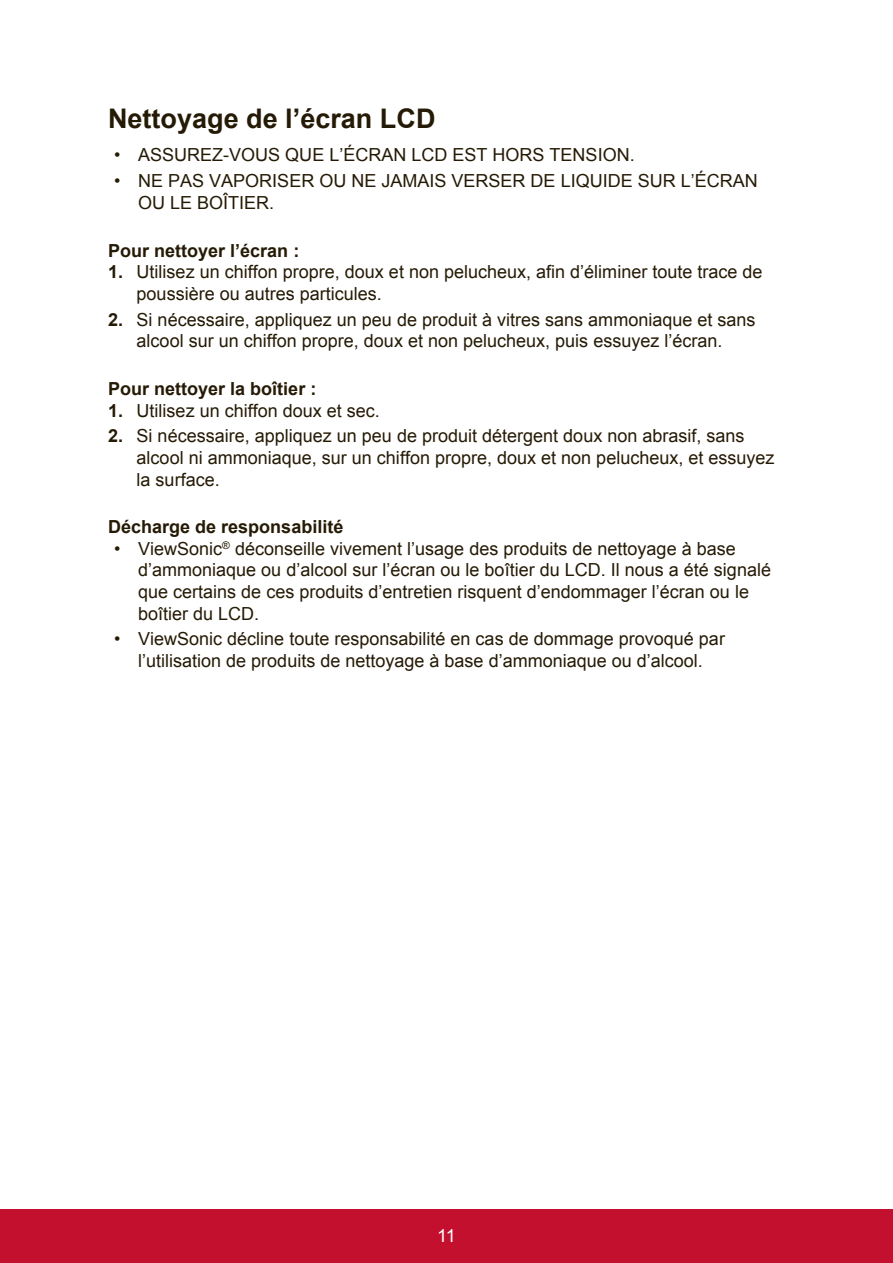
<style>
.page{position:relative;width:893px;height:1263px;background:#fff}
.page>*{position:absolute;margin:0;border:0;box-sizing:border-box;transform-origin:0 0}
.t1{font:700 27px "Arial";color:#251a05}
.t2{font:18px/21.6px "Arial";color:#251a05}
.t3{font:700 18px "Arial";color:#251a05}
.t4{font:18px "Arial";color:#fff}
.s1{font-weight:700}
</style>
<div class="page">
<div style="left:0;top:1210px;width:892px;height:53px;background:#c3102f"></div>
<h1 class="t1" style="left:108px;top:100px;width:329px">Nettoyage de l’écran LCD</h1>
<p class="t2" style="left:114px;top:144px;width:522px">• ASSUREZ-VOUS QUE L’ÉCRAN LCD EST HORS TENSION.</p>
<p class="t2" style="left:138px;top:170px;width:621px;text-indent:-24px">• NE PAS VAPORISER OU NE JAMAIS VERSER DE LIQUIDE SUR L’ÉCRAN<br>OU LE BOÎTIER.</p>
<p class="t3" style="left:108px;top:238px;width:193px">Pour nettoyer l’écran :</p>
<p class="t2" style="left:136px;top:261px;width:627px;text-indent:-28px"><span class="s1">1.</span> Utilisez un chiffon propre, doux et non pelucheux, afin d’éliminer toute trace de poussière ou autres particules.</p>
<p class="t2" style="left:108px;top:309px;width:648px;text-align:center"><span class="s1">2.</span> Si nécessaire, appliquez un peu de produit à vitres sans ammoniaque et sans alcool sur un chiffon propre, doux et non pelucheux, puis essuyez l’écran.</p>
<p class="t3" style="left:108px;top:376px;width:210px">Pour nettoyer la boîtier :</p>
<p class="t2" style="left:108px;top:399px;width:273px"><span class="s1">1.</span> Utilisez un chiffon doux et sec.</p>
<p class="t2" style="left:136px;top:425px;width:639px;text-indent:-28px"><span class="s1">2.</span> Si nécessaire, appliquez un peu de produit détergent doux non abrasif, sans alcool ni ammoniaque, sur un chiffon propre, doux et non pelucheux, et essuyez la surface.</p>
<p class="t3" style="left:108px;top:515px;width:237px">Décharge de responsabilité</p>
<p class="t2" style="left:138px;top:538px;width:634px;text-indent:-24px">• ViewSonic<sup>®</sup> déconseille vivement l’usage des produits de nettoyage à base d’ammoniaque ou d’alcool sur l’écran ou le boîtier du LCD. Il nous a été signalé que certains de ces produits d’entretien risquent d’endommager l’écran ou le boîtier du LCD.</p>
<p class="t2" style="left:114px;top:628px;width:612px;text-align:center">• ViewSonic décline toute responsabilité en cas de dommage provoqué par l’utilisation de produits de nettoyage à base d’ammoniaque ou d’alcool.</p>
<p class="t4" style="left:437px;top:1223px;width:20px">11</p>
</div>
